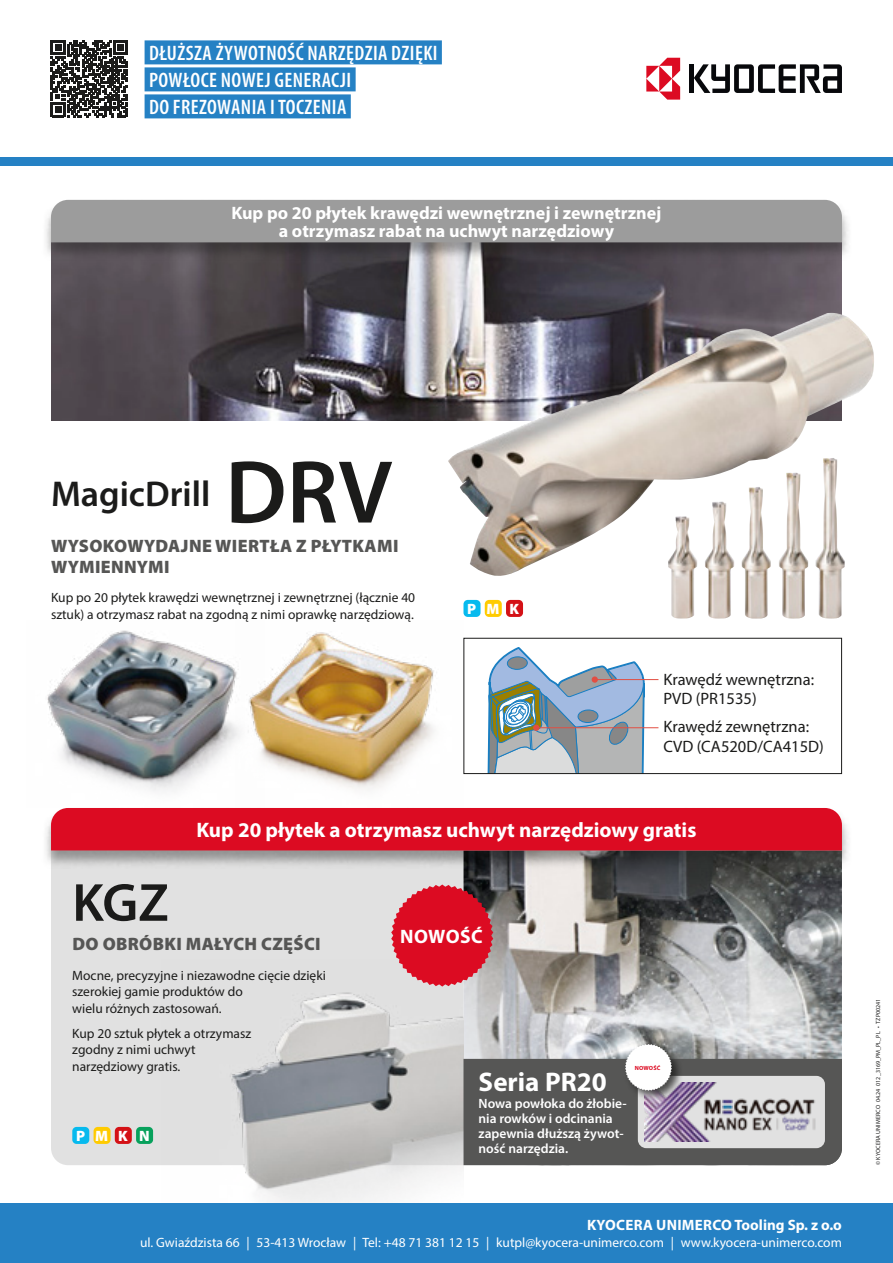
<style>
.page{position:relative;width:893px;height:1263px;background:#fff}
.page>*{position:absolute;margin:0;border:0;box-sizing:border-box;transform-origin:0 0}
.t1{font:600 90px "Myriad Pro";color:#1b1b1a}
.t2{font:600 54px "Myriad Pro";color:#1b1b1a}
.t3{font:600 36px "Myriad Pro";color:#1b1b1a}
.t4{font:700 27px "Myriad Pro";color:#fff}
.t5{font:600 condensed 21px/27px "Myriad Pro";letter-spacing:.02em;color:#fff}
.t6{font:700 21px "Myriad Pro";color:#fff}
.t7{font:700 19.5px "Myriad Pro";letter-spacing:.02em;color:#fff}
.t8{font:700 18px/18px "Myriad Pro";color:#fff;text-align:center}
.t9{font:900 18px/21px "Myriad Pro";letter-spacing:.02em;color:#565655}
.t10{font:16.5px/19.5px "Myriad Pro";color:#1b1b1a}
.t11{font:15.6px/19.8px "Myriad Pro";color:#000}
.t12{font:700 15px "Myriad Pro";letter-spacing:.01em;color:#fff}
.t13{font:900 15px "Myriad Pro";letter-spacing:.685em;color:#fff}
.t14{font:13.5px/16.5px "Myriad Pro";color:#1b1b1a}
.t15{font:13.5px "Myriad Pro";color:#fff}
.t16{font:600 13.5px/15px "Myriad Pro";color:#fff}
.t17{font:6px "Myriad Pro";letter-spacing:.01em;color:#1b1b1a}
.t18{font:700 6px "Myriad Pro";letter-spacing:.02em;color:#dc0b22}
</style>
<div class="page">
<img style="left:51px;top:260px;width:791px;height:161px">
<div style="left:0;top:157px;width:893px;height:9px;background:#2581c4"></div>
<svg style="left:51px;top:40px;width:77px;height:77px"></svg>
<div style="left:145px;top:40px;width:297px;height:24px;background:#2581c4"></div>
<div style="left:145px;top:67px;width:211px;height:24px;background:#2581c4"></div>
<div style="left:145px;top:94px;width:206px;height:24px;background:#2581c4"></div>
<hr style="left:689px;top:64px;width:4px;height:29px;background:#07080b">
<svg style="left:694px;top:64px;width:148px;height:29px"></svg>
<svg style="left:646px;top:58px;width:34px;height:42px"></svg>
<div style="left:41px;top:199px;width:810px;height:61px;background:#1b1b1a;opacity:.4"></div>
<div style="left:51px;top:200px;width:791px;height:42px;background:#9c9c9c"></div>
<div style="left:51px;top:868px;width:412px;height:297px;background:#e1e1e1"></div>
<img style="left:463px;top:868px;width:379px;height:176px">
<img style="left:47px;top:630px;width:189px;height:161px">
<div style="left:463px;top:600px;width:17px;height:17px;background:#07baee;border-radius:4px"></div>
<div style="left:485px;top:600px;width:17px;height:17px;background:#ffcb00;border-radius:4px"></div>
<div style="left:506px;top:600px;width:17px;height:17px;background:#d41116;border-radius:4px"></div>
<hr style="left:595px;top:679px;width:63px;height:1px;background:#e24e42">
<hr style="left:536px;top:727px;width:122px;height:1px;background:#e24e42">
<svg style="left:487px;top:647px;width:159px;height:125px"></svg>
<div style="left:463px;top:638px;width:379px;height:136px;border:1px solid #1b1b1a"></div>
<img style="left:448px;top:313px;width:426px;height:266px">
<img style="left:741px;top:458px;width:104px;height:161px">
<img style="left:236px;top:632px;width:198px;height:158px">
<div style="left:41px;top:807px;width:810px;height:61px;background:#1b1b1a;opacity:.4"></div>
<div style="left:51px;top:808px;width:791px;height:42px;background:#dc0b22"></div>
<img style="left:162px;top:959px;width:301px;height:244px">
<div style="left:72px;top:1127px;width:17px;height:17px;background:#07baee;border-radius:4px"></div>
<div style="left:94px;top:1127px;width:17px;height:17px;background:#ffcb00;border-radius:4px"></div>
<div style="left:115px;top:1127px;width:17px;height:17px;background:#d41116;border-radius:4px"></div>
<div style="left:136px;top:1127px;width:17px;height:17px;background:#07a15c;border-radius:4px"></div>
<svg style="left:391px;top:884px;width:102px;height:102px;background:#d13445"></svg>
<div style="left:623px;top:1042px;width:60px;height:60px;background:#1b1b1a;opacity:.75"></div>
<svg style="left:463px;top:1044px;width:379px;height:121px;background:#858386"></svg>
<div style="left:0;top:1203px;width:893px;height:60px;background:#2581c4"></div>
<h3 class="t5" style="left:149px;top:39px;width:290px">DŁUŻSZA ŻYWOTNOŚĆ NARZĘDZIA DZIĘKI<br>POWŁOCE NOWEJ GENERACJI<br>DO FREZOWANIA I TOCZENIA</h3>
<h3 class="t8" style="left:231px;top:203px;width:432px">Kup po 20 płytek krawędzi wewnętrznej i zewnętrznej a otrzymasz rabat na uchwyt narzędziowy</h3>
<h1 class="t1" style="left:225px;top:435px;width:169px">DRV</h1>
<h3 class="t9" style="left:51px;top:535px;width:349px">WYSOKOWYDAJNE WIERTŁA Z PŁYTKAMI<br>WYMIENNYMI</h3>
<p class="t14" style="left:51px;top:589px;width:366px">Kup po 20 płytek krawędzi wewnętrznej i zewnętrznej (łącznie 40 sztuk) a otrzymasz rabat na zgodną z nimi oprawkę narzędziową.</p>
<p class="t13" style="left:467px;top:599px;width:53px">PMK</p>
<h3 class="t3" style="left:51px;top:471px;width:161px">MagicDrill</h3>
<p class="t10" style="left:663px;top:669px;width:152px">Krawędź wewnętrzna:<br>PVD (PR1535)</p>
<p class="t10" style="left:663px;top:717px;width:162px">Krawędź zewnętrzna:<br>CVD (CA520D/CA415D)</p>
<p class="t11" style="left:662px;top:669px;width:75px">Inner edge:</p>
<p class="t11" style="left:662px;top:717px;width:154px">Outer edge:<br>CVD (CA520D/CA415D)</p>
<p class="t11" style="left:662px;top:689px;width:90px">PVD (PR1535)</p>
<h3 class="t6" style="left:196px;top:816px;width:501px">Kup 20 płytek a otrzymasz uchwyt narzędziowy gratis</h3>
<h2 class="t2" style="left:72px;top:868px;width:98px">KGZ</h2>
<h3 class="t9" style="left:72px;top:933px;width:250px">DO OBRÓBKI MAŁYCH CZĘŚCI</h3>
<p class="t14" style="left:72px;top:966px;width:255px">Mocne, precyzyjne i niezawodne cięcie dzięki szerokiej gamie produktów do<br>wielu różnych zastosowań.</p>
<p class="t14" style="left:72px;top:1024px;width:180px">Kup 20 sztuk płytek a otrzymasz zgodny z nimi uchwyt narzędziowy gratis.</p>
<p class="t13" style="left:76px;top:1126px;width:75px">PMKN</p>
<h3 class="t7" style="left:400px;top:923px;width:84px">NOWOŚĆ</h3>
<h3 class="t4" style="left:479px;top:1064px;width:130px">Seria PR20</h3>
<p class="t16" style="left:479px;top:1096px;width:150px">Nowa powłoka do żłobie&shy;nia rowków i odcinania zapewnia dłuższą żywot&shy;ność narzędzia.</p>
<p class="t18" style="left:635px;top:1064px;width:27px">NOWOŚĆ</p>
<p class="t12" style="left:587px;top:1215px;width:256px">KYOCERA UNIMERCO Tooling Sp. z o.o</p>
<p class="t15" style="left:140px;top:1234px;width:703px">ul. Gwiaździsta 66 | 53-413 Wrocław | Tel: +48 71 381 12 15 | kutpl@kyocera-unimerco.com | www.kyocera-unimerco.com</p>
<p class="t17" style="left:874px;top:1165px;width:168px;rotate:-90deg">© KYOCERA UNIMERCO 04.24 012_3169_PM_PL_PL • TZP00241</p>
</div>
